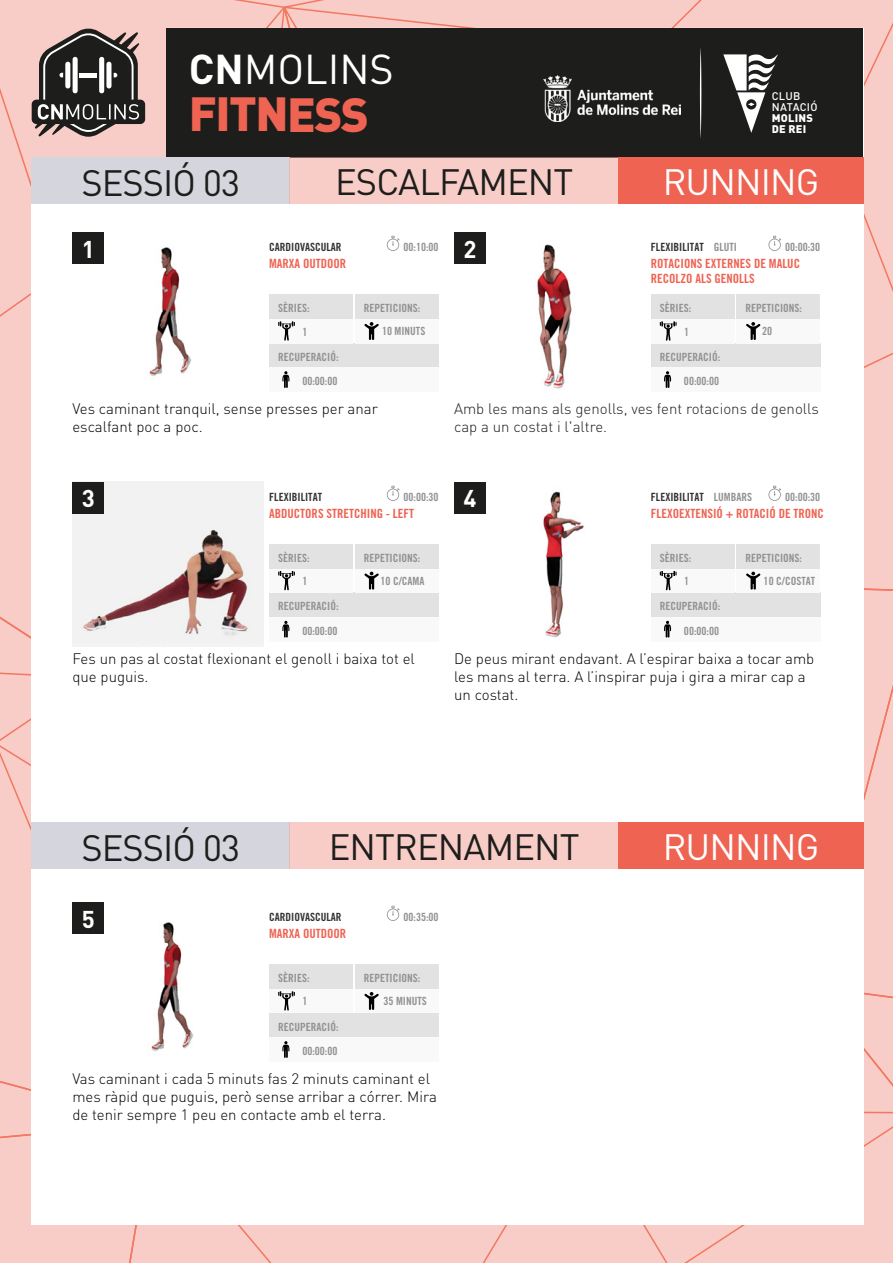
<style>
.page{position:relative;width:893px;height:1263px;background:#fff}
.page>*{position:absolute;margin:0;border:0;box-sizing:border-box;transform-origin:0 0}
.t1{font:900 47.4px "DIN Pro";letter-spacing:-.03em;color:#ee6352}
.t2{font:41.25px "DIN Pro";color:#fff}
.t3{font:36.3px "DIN Pro";letter-spacing:-.025em;color:#1d1d1b}
.t4{font:36.3px "DIN Pro";letter-spacing:-.025em;color:#fff}
.t5{font:700 24px "DIN Pro";color:#fff}
.t6{font:300 15px/18px "DIN Pro";color:#000}
.t7{font:300 15px/18px "DIN Pro";color:#1d1d1b}
.t8{font:12.75px/15.3px "Trade Gothic LT Std Bd Cn 20";color:#ee6352}
.t9{font:11.25px/24.3px "Trade Gothic LT Std Bd Cn 20";color:#929292;text-align:right}
.t10{font:11.25px "Trade Gothic LT Std Bd Cn 20";color:#333}
.t11{font:500 10.95px/10.8px "DIN Pro";letter-spacing:.02em;color:#fff}
.t12{font:900 10.95px/10.8px "DIN Pro";letter-spacing:.02em;color:#fff}
.s1{font-weight:700}
.s2{color:#929292}
</style>
<div class="page">
<div style="left:161px;top:1225px;width:226px;height:38px;background:#f8cdc7"></div>
<div style="left:0;top:1125px;width:161px;height:138px;background:#f8cdc7"></div>
<div style="left:0;top:898px;width:31px;height:227px;background:#f8cdc7"></div>
<svg style="left:863px;top:145px;width:30px;height:426px;background:#f8cfc9"></svg>
<div style="left:0;top:276px;width:31px;height:619px;background:#f8cdc7"></div>
<div style="left:0;top:0;width:235px;height:276px;background:#f8cdc7"></div>
<svg style="left:274px;top:0;width:619px;height:145px;background:#f7cac4"></svg>
<div style="left:31px;top:28px;width:832px;height:1196px;background:#fff"></div>
<img style="left:73px;top:481px;width:191px;height:166px">
<img style="left:543px;top:491px;width:41px;height:80px">
<img style="left:537px;top:244px;width:35px;height:145px">
<img style="left:72px;top:232px;width:119px;height:144px">
<div style="left:72px;top:233px;width:32px;height:31px;background:#1d1d1b"></div>
<div style="left:454px;top:233px;width:32px;height:31px;background:#1d1d1b"></div>
<div style="left:72px;top:482px;width:32px;height:32px;background:#1d1d1b"></div>
<div style="left:454px;top:482px;width:32px;height:32px;background:#1d1d1b"></div>
<svg style="left:387px;top:236px;width:13px;height:15px"></svg>
<svg style="left:387px;top:486px;width:13px;height:15px"></svg>
<div style="left:269px;top:343px;width:170px;height:24px;background:#e2e2e2"></div>
<div style="left:269px;top:367px;width:170px;height:25px;background:#f9f9f9"></div>
<svg style="left:282px;top:371px;width:7px;height:17px"></svg>
<div style="left:269px;top:319px;width:84px;height:24px;background:#f9f9f9"></div>
<div style="left:355px;top:319px;width:84px;height:24px;background:#f9f9f9"></div>
<svg style="left:278px;top:321px;width:17px;height:20px"></svg>
<svg style="left:364px;top:322px;width:15px;height:18px"></svg>
<div style="left:269px;top:295px;width:84px;height:24px;background:#e2e2e2"></div>
<div style="left:355px;top:295px;width:84px;height:24px;background:#e2e2e2"></div>
<div style="left:651px;top:343px;width:169px;height:24px;background:#e2e2e2"></div>
<div style="left:651px;top:367px;width:169px;height:25px;background:#f9f9f9"></div>
<svg style="left:664px;top:371px;width:7px;height:17px"></svg>
<div style="left:651px;top:319px;width:84px;height:24px;background:#f9f9f9"></div>
<div style="left:736px;top:319px;width:84px;height:24px;background:#f9f9f9"></div>
<svg style="left:660px;top:321px;width:16px;height:20px"></svg>
<div style="left:651px;top:295px;width:84px;height:24px;background:#e2e2e2"></div>
<div style="left:736px;top:295px;width:84px;height:24px;background:#e2e2e2"></div>
<div style="left:269px;top:593px;width:170px;height:24px;background:#e2e2e2"></div>
<div style="left:269px;top:617px;width:170px;height:24px;background:#f9f9f9"></div>
<svg style="left:282px;top:621px;width:7px;height:16px"></svg>
<div style="left:269px;top:568px;width:84px;height:25px;background:#f9f9f9"></div>
<div style="left:355px;top:568px;width:84px;height:25px;background:#f9f9f9"></div>
<svg style="left:278px;top:571px;width:17px;height:19px"></svg>
<svg style="left:364px;top:572px;width:15px;height:18px"></svg>
<div style="left:269px;top:544px;width:84px;height:24px;background:#e2e2e2"></div>
<div style="left:355px;top:544px;width:84px;height:24px;background:#e2e2e2"></div>
<div style="left:651px;top:568px;width:84px;height:25px;background:#f9f9f9"></div>
<div style="left:736px;top:568px;width:84px;height:25px;background:#f9f9f9"></div>
<div style="left:651px;top:544px;width:84px;height:24px;background:#e2e2e2"></div>
<div style="left:736px;top:544px;width:84px;height:24px;background:#e2e2e2"></div>
<img style="left:151px;top:922px;width:42px;height:129px">
<div style="left:72px;top:902px;width:32px;height:32px;background:#1d1d1b"></div>
<svg style="left:387px;top:571px;width:506px;height:692px"></svg>
<div style="left:269px;top:1013px;width:170px;height:24px;background:#e2e2e2"></div>
<div style="left:269px;top:1037px;width:170px;height:24px;background:#f9f9f9"></div>
<svg style="left:282px;top:1041px;width:7px;height:17px"></svg>
<div style="left:269px;top:989px;width:84px;height:24px;background:#f9f9f9"></div>
<div style="left:355px;top:989px;width:84px;height:24px;background:#f9f9f9"></div>
<svg style="left:278px;top:991px;width:17px;height:19px"></svg>
<svg style="left:364px;top:992px;width:15px;height:18px"></svg>
<div style="left:269px;top:964px;width:84px;height:25px;background:#e2e2e2"></div>
<div style="left:355px;top:964px;width:84px;height:25px;background:#e2e2e2"></div>
<div style="left:24px;top:22px;width:142px;height:136px;background:#f8cdc8"></div>
<svg style="left:32px;top:28px;width:113px;height:109px"></svg>
<div style="left:166px;top:28px;width:697px;height:129px;background:#1d1d1b"></div>
<img style="left:543px;top:76px;width:107px;height:45px">
<svg style="left:650px;top:0;width:148px;height:139px"></svg>
<div style="left:31px;top:157px;width:259px;height:47px;background:#d5d6dd"></div>
<div style="left:618px;top:157px;width:245px;height:47px;background:#ee6352"></div>
<div style="left:290px;top:157px;width:328px;height:47px;background:#f8cdc7"></div>
<div style="left:31px;top:822px;width:259px;height:47px;background:#d5d6dd"></div>
<div style="left:618px;top:822px;width:245px;height:47px;background:#ee6352"></div>
<div style="left:290px;top:822px;width:328px;height:47px;background:#f8cdc7"></div>
<svg style="left:768px;top:236px;width:13px;height:15px"></svg>
<svg style="left:768px;top:486px;width:13px;height:15px"></svg>
<svg style="left:746px;top:322px;width:14px;height:18px"></svg>
<h2 class="t2" style="left:189px;top:41px;width:207px"><span class="s1">CN</span>MOLINS</h2>
<h1 class="t1" style="left:189px;top:82px;width:182px">FITNESS</h1>
<p class="t11" style="left:772px;top:90px;width:47px">CLUB<br>NATACIÓ</p>
<p class="t12" style="left:772px;top:112px;width:43px">MOLINS<br>DE REI</p>
<h3 class="t3" style="left:81px;top:154px;width:160px">SESSIÓ 03</h3>
<h3 class="t3" style="left:335px;top:153px;width:240px">ESCALFAMENT</h3>
<h3 class="t4" style="left:663px;top:153px;width:158px">RUNNING</h3>
<h3 class="t5" style="left:82px;top:233px;width:15px">1</h3>
<p class="t10" style="left:269px;top:240px;width:74px">CARDIOVASCULAR</p>
<p class="t8" style="left:269px;top:256px;width:79px">MARXA OUTDOOR</p>
<p class="t9" style="left:403px;top:235px;width:37px">00:10:00</p>
<h3 class="t5" style="left:463px;top:233px;width:15px">2</h3>
<p class="t10" style="left:651px;top:240px;width:88px">FLEXIBILITAT <span class="s2">GLUTI</span></p>
<p class="t9" style="left:785px;top:235px;width:37px">00:00:30</p>
<p class="t8" style="left:651px;top:256px;width:151px">ROTACIONS EXTERNES DE MALUC<br>RECOLZO ALS GENOLLS</p>
<p class="t9" style="left:278px;top:296px;width:33px">SÈRIES:</p>
<p class="t9" style="left:364px;top:296px;width:58px">REPETICIONS:</p>
<p class="t9" style="left:660px;top:296px;width:33px">SÈRIES:</p>
<p class="t9" style="left:745px;top:296px;width:58px">REPETICIONS:</p>
<p class="t9" style="left:302px;top:319px;width:7px">1</p>
<p class="t9" style="left:382px;top:319px;width:45px">10 MINUTS</p>
<p class="t9" style="left:684px;top:319px;width:7px">1</p>
<p class="t9" style="left:762px;top:319px;width:12px">20</p>
<p class="t9" style="left:278px;top:344px;width:62px">RECUPERACIÓ:<br>00:00:00</p>
<p class="t9" style="left:660px;top:344px;width:62px">RECUPERACIÓ:<br>00:00:00</p>
<p class="t6" style="left:72px;top:399px;width:307px">Ves caminant tranquil, sense presses per anar escalfant poc a poc.</p>
<p class="t7" style="left:454px;top:399px;width:366px">Amb les mans als genolls, ves fent rotacions de genolls cap a un costat i l'altre.</p>
<h3 class="t5" style="left:82px;top:482px;width:15px">3</h3>
<p class="t10" style="left:269px;top:490px;width:54px">FLEXIBILITAT</p>
<p class="t9" style="left:403px;top:485px;width:37px">00:00:30</p>
<p class="t8" style="left:269px;top:505px;width:146px">ABDUCTORS STRETCHING - LEFT</p>
<p class="t9" style="left:278px;top:546px;width:33px">SÈRIES:</p>
<p class="t9" style="left:364px;top:546px;width:58px">REPETICIONS:</p>
<p class="t9" style="left:302px;top:569px;width:7px">1</p>
<p class="t9" style="left:380px;top:569px;width:45px">10 C/CAMA</p>
<p class="t9" style="left:278px;top:594px;width:62px">RECUPERACIÓ:<br>00:00:00</p>
<h3 class="t5" style="left:463px;top:482px;width:15px">4</h3>
<p class="t10" style="left:651px;top:490px;width:103px">FLEXIBILITAT <span class="s2">LUMBARS</span></p>
<p class="t9" style="left:785px;top:485px;width:37px">00:00:30</p>
<p class="t8" style="left:651px;top:505px;width:175px">FLEXOEXTENSIÓ + ROTACIÓ DE TRONC</p>
<p class="t9" style="left:660px;top:546px;width:33px">SÈRIES:</p>
<p class="t9" style="left:745px;top:546px;width:58px">REPETICIONS:</p>
<p class="t9" style="left:684px;top:569px;width:7px">1</p>
<p class="t9" style="left:764px;top:569px;width:53px">10 C/COSTAT</p>
<p class="t9" style="left:660px;top:594px;width:62px">RECUPERACIÓ:<br>00:00:00</p>
<p class="t6" style="left:72px;top:648px;width:344px">Fes un pas al costat flexionant el genoll i baixa tot el que puguis.</p>
<p class="t6" style="left:454px;top:648px;width:362px">De peus mirant endavant. A l’espirar baixa a tocar amb les mans al terra. A l’inspirar puja i gira a mirar cap a un costat.</p>
<h3 class="t3" style="left:81px;top:819px;width:160px">SESSIÓ 03</h3>
<h3 class="t3" style="left:329px;top:818px;width:252px">ENTRENAMENT</h3>
<h3 class="t4" style="left:663px;top:818px;width:158px">RUNNING</h3>
<h3 class="t5" style="left:82px;top:902px;width:15px">5</h3>
<p class="t10" style="left:269px;top:910px;width:74px">CARDIOVASCULAR</p>
<p class="t8" style="left:269px;top:925px;width:79px">MARXA OUTDOOR</p>
<p class="t9" style="left:403px;top:905px;width:37px">00:35:00</p>
<p class="t9" style="left:278px;top:966px;width:33px">SÈRIES:</p>
<p class="t9" style="left:364px;top:966px;width:58px">REPETICIONS:</p>
<p class="t9" style="left:302px;top:989px;width:7px">1</p>
<p class="t9" style="left:383px;top:989px;width:45px">35 MINUTS</p>
<p class="t9" style="left:278px;top:1014px;width:62px">RECUPERACIÓ:<br>00:00:00</p>
<p class="t6" style="left:72px;top:1068px;width:366px">Vas caminant i cada 5 minuts fas 2 minuts caminant el mes ràpid que puguis, però sense arribar a córrer. Mira de tenir sempre 1 peu en contacte amb el terra.</p>
</div>
